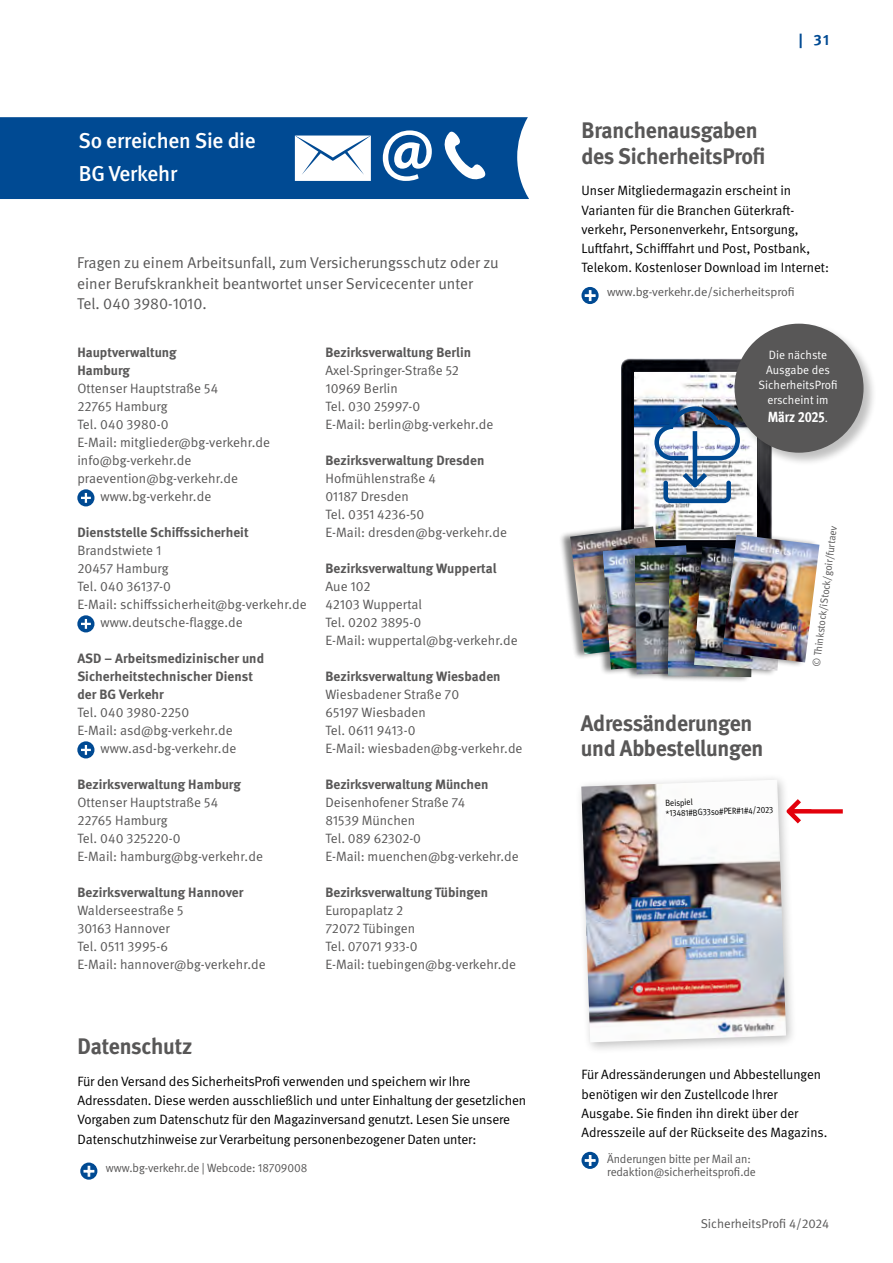
<style>
.page{position:relative;width:893px;height:1263px;background:#fff}
.page>*{position:absolute;margin:0;border:0;box-sizing:border-box;transform-origin:0 0}
.t1{font:700 22.5px/25.5px "DGUV Meta";letter-spacing:-.01em;color:#585757}
.BGV_Head_HInterlegt{font:500 21.6px "DGUV Meta";letter-spacing:-.01em;color:#fff}
.BGV_Sub_12pt{font:15.6px/20.9px "DGUV Meta";color:#585757}
.t2{font:700 15px "DGUV Meta";color:#004a93}
.news_head_unterlegt{font:700 14.7px "DGUV Meta";letter-spacing:-.01em;color:#fff;scale:.88 1}
.bg_fließtext{font:13.5px/18px "DGUV Meta";letter-spacing:.005em;color:#585757}
.t3{font:13.5px/19.2px "DGUV Meta";letter-spacing:-.01em;color:#000}
.bg_fließtext-2{font:700 13.5px/18px "DGUV Meta";letter-spacing:.005em;color:#585757}
.bg_fließtext-3{font:13.5px "DGUV Meta";letter-spacing:-.02em;color:#585757}
.t4{font:12.75px "DGUV Meta";color:#585757}
.BGV_W-Info{font:12px "DGUV Meta";letter-spacing:-.005em;color:#585757}
.news_head_unterlegt-2{font:12px/14.7px "DGUV Meta";letter-spacing:.005em;color:#fff;text-align:center}
.BGV_W-Info-2{font:12px "DGUV Meta";letter-spacing:-.005em;color:#585757;scale:1.04 1}
.t5{font:10.5px "DGUV Meta";color:#585757;scale:.96 1}
.p1{font:9px/10.5px "DGUV Meta";color:#000;scale:.91 1}
.s1{font-weight:400;font-size:12px}
</style>
<div class="page">
<div style="left:575px;top:773px;width:223px;height:281px;background:#000;opacity:.25"></div>
<img style="left:581px;top:780px;width:205px;height:262px">
<div style="left:0;top:117px;width:529px;height:82px;background:#004a93"></div>
<div style="left:77px;top:489px;width:17px;height:17px;background:#004a93;border-radius:50%"></div>
<svg style="left:81px;top:493px;width:10px;height:10px"></svg>
<div style="left:77px;top:615px;width:17px;height:17px;background:#004a93;border-radius:50%"></div>
<svg style="left:81px;top:619px;width:10px;height:10px"></svg>
<div style="left:77px;top:741px;width:17px;height:17px;background:#004a93;border-radius:50%"></div>
<svg style="left:81px;top:745px;width:10px;height:10px"></svg>
<svg style="left:581px;top:287px;width:18px;height:17px"></svg>
<svg style="left:584px;top:290px;width:12px;height:11px"></svg>
<svg style="left:80px;top:1162px;width:17px;height:18px"></svg>
<svg style="left:83px;top:1165px;width:12px;height:12px"></svg>
<div style="left:733px;top:322px;width:143px;height:144px;background:#000;opacity:.25"></div>
<svg style="left:733px;top:324px;width:130px;height:142px"></svg>
<svg style="left:581px;top:1152px;width:18px;height:17px"></svg>
<svg style="left:584px;top:1155px;width:12px;height:11px"></svg>
<div style="left:74px;top:128px;width:188px;height:27px;background:#004a93"></div>
<div style="left:74px;top:160px;width:110px;height:27px;background:#004a93"></div>
<svg style="left:787px;top:799px;width:56px;height:24px"></svg>
<img style="left:291px;top:127px;width:205px;height:64px">
<img style="left:562px;top:527px;width:258px;height:154px">
<img style="left:615px;top:354px;width:163px;height:175px">
<h1 class="BGV_Head_HInterlegt" style="left:78px;top:128px;width:179px">So erreichen Sie die</h1>
<h1 class="BGV_Head_HInterlegt" style="left:79px;top:161px;width:100px">BG Verkehr</h1>
<p class="BGV_Sub_12pt" style="left:77px;top:252px;width:423px">Fragen zu einem Arbeitsunfall, zum Versicherungsschutz oder zu einer Berufskrankheit beantwortet unser Servicecenter unter</p>
<p class="BGV_Sub_12pt" style="left:77px;top:294px;width:131px">Tel. 040 3980-1010.</p>
<p class="bg_fließtext-2" style="left:77px;top:344px;width:101px">Hauptverwaltung<br>Hamburg</p>
<p class="bg_fließtext" style="left:77px;top:380px;width:142px">Ottenser Hauptstraße 54</p>
<p class="bg_fließtext" style="left:77px;top:398px;width:92px">22765 Hamburg</p>
<p class="bg_fließtext" style="left:77px;top:416px;width:93px">Tel. 040 3980-0</p>
<p class="bg_fließtext" style="left:77px;top:434px;width:194px">E-Mail: mitglieder@bg-verkehr.de info@bg-verkehr.de</p>
<p class="bg_fließtext" style="left:77px;top:470px;width:162px">praevention@bg-verkehr.de</p>
<p class="bg_fließtext" style="left:100px;top:488px;width:112px">www.bg-verkehr.de</p>
<p class="bg_fließtext-2" style="left:77px;top:524px;width:173px">Dienststelle Schiffssicherheit</p>
<p class="bg_fließtext" style="left:77px;top:542px;width:86px">Brandstwiete 1</p>
<p class="bg_fließtext" style="left:77px;top:560px;width:93px">20457 Hamburg</p>
<p class="bg_fließtext" style="left:77px;top:578px;width:95px">Tel. 040 36137-0</p>
<p class="bg_fließtext" style="left:77px;top:596px;width:231px">E-Mail: schiffssicherheit@bg-verkehr.de</p>
<p class="bg_fließtext" style="left:100px;top:614px;width:144px">www.deutsche-flagge.de</p>
<p class="bg_fließtext-2" style="left:77px;top:650px;width:188px">ASD – Arbeitsmedizinischer und<br>Sicherheitstechnischer Dienst der BG Verkehr</p>
<p class="bg_fließtext" style="left:77px;top:704px;width:113px">Tel. 040 3980-2250</p>
<p class="bg_fließtext" style="left:77px;top:722px;width:157px">E-Mail: asd@bg-verkehr.de</p>
<p class="bg_fließtext" style="left:100px;top:740px;width:137px">www.asd-bg-verkehr.de</p>
<p class="bg_fließtext-2" style="left:77px;top:776px;width:165px">Bezirksverwaltung Hamburg</p>
<p class="bg_fließtext" style="left:77px;top:794px;width:142px">Ottenser Hauptstraße 54</p>
<p class="bg_fließtext" style="left:77px;top:812px;width:92px">22765 Hamburg</p>
<p class="bg_fließtext" style="left:77px;top:830px;width:105px">Tel. 040 325220-0</p>
<p class="bg_fließtext" style="left:77px;top:848px;width:187px">E-Mail: hamburg@bg-verkehr.de</p>
<p class="bg_fließtext-2" style="left:77px;top:884px;width:168px">Bezirksverwaltung Hannover</p>
<p class="bg_fließtext" style="left:77px;top:902px;width:108px">Walderseestraße 5</p>
<p class="bg_fließtext" style="left:77px;top:920px;width:94px">30163 Hannover</p>
<p class="bg_fließtext" style="left:77px;top:938px;width:92px">Tel. 0511 3995-6</p>
<p class="bg_fließtext" style="left:77px;top:956px;width:190px">E-Mail: hannover@bg-verkehr.de</p>
<p class="bg_fließtext-2" style="left:325px;top:344px;width:147px">Bezirksverwaltung Berlin</p>
<p class="bg_fließtext" style="left:325px;top:362px;width:135px">Axel-Springer-Straße 52</p>
<p class="bg_fließtext" style="left:325px;top:380px;width:74px">10969 Berlin</p>
<p class="bg_fließtext" style="left:325px;top:398px;width:96px">Tel. 030 25997-0</p>
<p class="bg_fließtext" style="left:325px;top:416px;width:169px">E-Mail: berlin@bg-verkehr.de</p>
<p class="bg_fließtext-2" style="left:325px;top:452px;width:160px">Bezirksverwaltung Dresden</p>
<p class="bg_fließtext" style="left:325px;top:470px;width:112px">Hofmühlenstraße 4</p>
<p class="bg_fließtext" style="left:325px;top:488px;width:85px">01187 Dresden</p>
<p class="bg_fließtext" style="left:325px;top:506px;width:100px">Tel. 0351 4236-50</p>
<p class="bg_fließtext" style="left:325px;top:524px;width:183px">E-Mail: dresden@bg-verkehr.de</p>
<p class="bg_fließtext-2" style="left:325px;top:560px;width:173px">Bezirksverwaltung Wuppertal</p>
<p class="bg_fließtext" style="left:325px;top:578px;width:47px">Aue 102</p>
<p class="bg_fließtext" style="left:325px;top:596px;width:98px">42103 Wuppertal</p>
<p class="bg_fließtext" style="left:325px;top:614px;width:97px">Tel. 0202 3895-0</p>
<p class="bg_fließtext" style="left:325px;top:632px;width:194px">E-Mail: wuppertal@bg-verkehr.de</p>
<p class="bg_fließtext-2" style="left:325px;top:668px;width:177px">Bezirksverwaltung Wiesbaden</p>
<p class="bg_fließtext" style="left:325px;top:686px;width:135px">Wiesbadener Straße 70</p>
<p class="bg_fließtext" style="left:325px;top:704px;width:102px">65197 Wiesbaden</p>
<p class="bg_fließtext" style="left:325px;top:722px;width:92px">Tel. 0611 9413-0</p>
<p class="bg_fließtext" style="left:325px;top:740px;width:199px">E-Mail: wiesbaden@bg-verkehr.de</p>
<p class="bg_fließtext-2" style="left:325px;top:776px;width:165px">Bezirksverwaltung München</p>
<p class="bg_fließtext" style="left:325px;top:794px;width:141px">Deisenhofener Straße 74</p>
<p class="bg_fließtext" style="left:325px;top:812px;width:91px">81539 München</p>
<p class="bg_fließtext-3" style="left:325px;top:830px;width:97px">Tel. 089 62302-0</p>
<p class="bg_fließtext" style="left:325px;top:848px;width:195px">E-Mail: muenchen@bg-verkehr.de</p>
<p class="bg_fließtext-2" style="left:325px;top:884px;width:164px">Bezirksverwaltung Tübingen</p>
<p class="bg_fließtext" style="left:325px;top:902px;width:79px">Europaplatz 2</p>
<p class="bg_fließtext" style="left:325px;top:920px;width:91px">72072 Tübingen</p>
<p class="bg_fließtext" style="left:325px;top:938px;width:94px">Tel. 07071 933-0</p>
<p class="bg_fließtext" style="left:325px;top:956px;width:192px">E-Mail: tuebingen@bg-verkehr.de</p>
<h2 class="t1" style="left:78px;top:1034px;width:116px">Datenschutz</h2>
<p class="t3" style="left:78px;top:1072px;width:450px">Für den Versand des SicherheitsProfi verwenden und speichern wir Ihre Adressdaten. Diese werden ausschließlich und unter Einhaltung der gesetzlichen Vorgaben zum Datenschutz für den Magazinversand genutzt. Lesen Sie unsere Datenschutzhinweise zur Verarbeitung personenbezogener Daten unter:</p>
<p class="BGV_W-Info" style="left:106px;top:1161px;width:203px">www.bg-verkehr.de | Webcode: 18709008</p>
<p class="t2" style="left:799px;top:31px;width:32px">| 31</p>
<h2 class="t1" style="left:581px;top:118px;width:186px">Branchenausgaben des SicherheitsProfi</h2>
<p class="t3" style="left:581px;top:182px;width:249px">Unser Mitgliedermagazin erscheint in Varianten für die Branchen Güterkraft&shy;verkehr, Personenverkehr, Entsorgung, Luftfahrt, Schifffahrt und Post, Postbank, Telekom. Kostenloser Download im Internet:</p>
<p class="BGV_W-Info-2" style="left:607px;top:285px;width:182px">www.bg-verkehr.de/sicherheitsprofi</p>
<p class="news_head_unterlegt-2" style="left:758px;top:348px;width:81px">Die nächste<br>Ausgabe des<br>SicherheitsProfi erscheint im</p>
<p class="news_head_unterlegt" style="left:768px;top:408px;width:70px">März 2025<span class="s1">.</span></p>
<h2 class="t1" style="left:581px;top:711px;width:184px">Adressänderungen und Abbestellungen</h2>
<p class="p1" style="left:665px;top:798px;width:120px;rotate:-2deg">Beispiel *13481#BG33so#PER#1#4/2023</p>
<p class="t5" style="left:810px;top:665px;width:148px;rotate:-83deg">© Thinkstock/iStock/goir/furtaev</p>
<p class="t3" style="left:581px;top:1065px;width:247px">Für Adressänderungen und Abbestellungen benötigen wir den Zustellcode Ihrer Ausgabe. Sie finden ihn direkt über der Adresszeile auf der Rückseite des Magazins.</p>
<p class="BGV_W-Info" style="left:607px;top:1151px;width:145px">Änderungen bitte per Mail an:</p>
<p class="BGV_W-Info" style="left:607px;top:1165px;width:150px">redaktion@sicherheitsprofi.de</p>
<p class="t4" style="left:701px;top:1216px;width:130px">SicherheitsProfi 4/2024</p>
</div>
